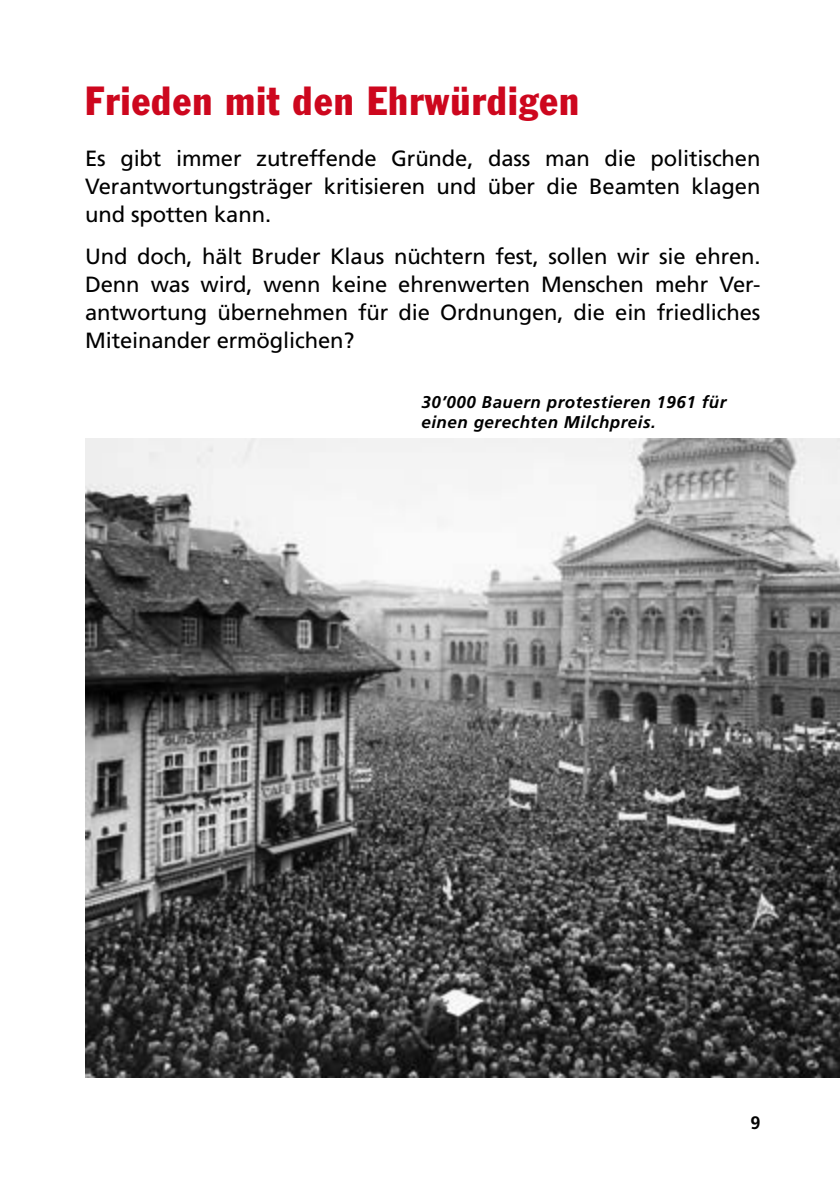
<style>
.page{position:relative;width:840px;height:1191px;background:#fff}
.page>*{position:absolute;margin:0;border:0;box-sizing:border-box;transform-origin:0 0}
.kolumnentitel_innen{font:condensed 40px "Franklin Gothic Std";letter-spacing:.03em;color:#cd071e}
.grundtext_innen{font:22px/28px "Frutiger LT Pro";letter-spacing:-.005em;color:#000;text-align:justify}
.t1{font:700 18px "Frutiger LT Pro";color:#000}
.Bildlegenden{font:italic 700 17px/20px "Frutiger LT Pro";letter-spacing:.03em;color:#000}
</style>
<div class="page">
<img style="left:85px;top:439px;width:754px;height:638px">
<p class="kolumnentitel_innen" style="left:85px;top:77px;width:495px">Frieden mit den Ehrwürdigen</p>
<p class="grundtext_innen" style="left:85px;top:144px;width:676px">Es gibt immer zutreffende Gründe, dass man die politischen Verantwortungsträger kritisieren und über die Beamten klagen und spotten kann.</p>
<p class="grundtext_innen" style="left:85px;top:243px;width:676px">Und doch, hält Bruder Klaus nüchtern fest, sollen wir sie ehren.<br>Denn was wird, wenn keine ehrenwerten Menschen mehr Ver&shy;antwortung übernehmen für die Ordnungen, die ein friedliches Miteinander ermöglichen?</p>
<p class="Bildlegenden" style="left:421px;top:392px;width:306px">30’000 Bauern protestieren 1961 für einen gerechten Milchpreis.</p>
<p class="t1" style="left:750px;top:1111px;width:12px">9</p>
</div>
